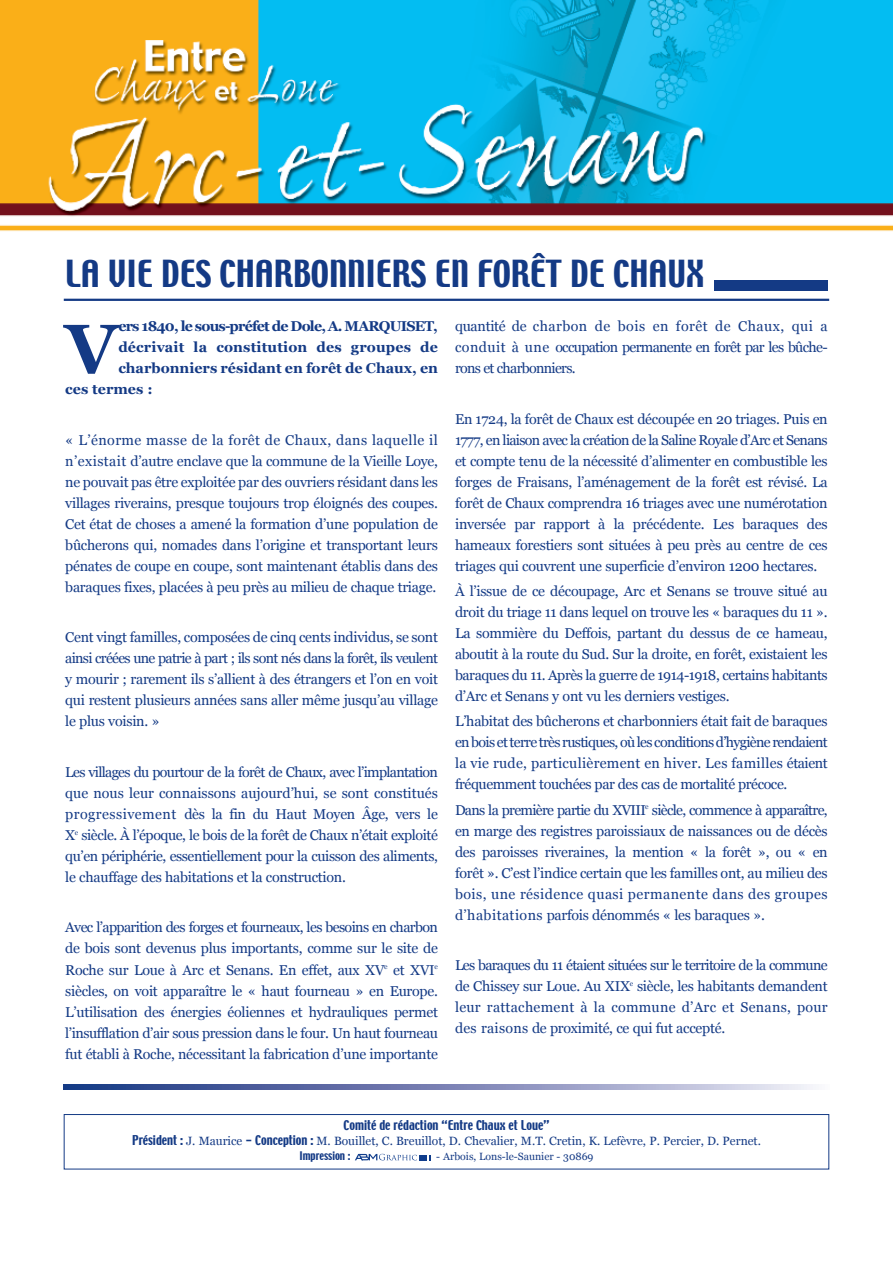
<style>
.page{position:relative;width:893px;height:1263px;background:#fff}
.page>*{position:absolute;margin:0;border:0;box-sizing:border-box;transform-origin:0 0}
.t1{font:700 69.75px "Georgia";color:#143a85}
.t2{font:33px "Techno";color:#143a85}
.t3{font:14.25px/21px "Georgia";letter-spacing:-.02em;color:#143a85;text-align:justify}
.t4{font:700 14.25px "Georgia";color:#143a85}
.t5{font:700 14.25px "Georgia";letter-spacing:-.055em;color:#143a85}
.t6{font:12px "Georgia";color:#143a85}
.t7{font:12px "Techno";color:#143a85}
.t8{font:10.5px "Georgia";color:#143a85}
.t9{font:10.5px "Techno";color:#143a85}
.s1{font-family:"Techno"}
</style>
<div class="page">
<img style="left:0;top:0;width:893px;height:1170px">
<div style="left:64px;top:1114px;width:765px;height:55px;border:1px solid #143a85"></div>
<svg style="left:354px;top:1153px;width:78px;height:9px"></svg>
<svg style="left:355px;top:1154px;width:76px;height:6px"></svg>
<div style="left:714px;top:280px;width:114px;height:10px;background:#143a85"></div>
<hr style="left:64px;top:299px;width:765px;height:2px;background:#143a85">
<div style="left:64px;top:319px;width:765px;height:744px;background:#fff"></div>
<svg style="left:64px;top:1084px;width:765px;height:6px;background:#7f8ab8"></svg>
<h2 class="t2" style="left:65px;top:254px;width:641px">LA VIE DES CHARBONNIERS EN FORÊT DE CHAUX</h2>
<h1 class="t1" style="left:65px;top:309px;width:55px">V</h1>
<p class="t5" style="left:118px;top:318px;width:321px">ers 1840, le sous-préfet de Dole, A. MARQUISET,</p>
<p class="t3" style="left:455px;top:316px;width:374px">quantité de charbon de bois en forêt de Chaux, qui a conduit à une occupation permanente en forêt par les bûche&shy;rons et charbonniers.</p>
<p class="t3" style="left:455px;top:408px;width:374px">En 1724, la forêt de Chaux est découpée en 20 triages. Puis en 1777, en liaison avec la création de la Saline Royale d’Arc et Senans et compte tenu de la nécessité d’alimenter en combustible les forges de Fraisans, l’aménagement de la forêt est révisé. La forêt de Chaux comprendra 16 triages avec une numérotation inversée par rapport à la précédente. Les baraques des hameaux forestiers sont situées à peu près au centre de ces triages qui couvrent une superficie d’environ 1200 hectares.</p>
<p class="t3" style="left:455px;top:581px;width:374px">À l’issue de ce découpage, Arc et Senans se trouve situé au droit du triage 11 dans lequel on trouve les « baraques du 11 ».<br>La sommière du Deffois, partant du dessus de ce hameau, aboutit à la route du Sud. Sur la droite, en forêt, existaient les baraques du 11. Après la guerre de 1914-1918, certains habitants d’Arc et Senans y ont vu les derniers vestiges.</p>
<p class="t3" style="left:455px;top:711px;width:374px">L’habitat des bûcherons et charbonniers était fait de baraques en bois et terre très rustiques, où les conditions d’hygiène rendaient la vie rude, particulièrement en hiver. Les familles étaient fréquemment touchées par des cas de mortalité précoce.</p>
<p class="t3" style="left:455px;top:799px;width:374px">Dans la première partie du XVIII<sup>e</sup> siècle, commence à apparaître, en marge des registres paroissiaux de naissances ou de décès des paroisses riveraines, la mention « la forêt », ou « en forêt ». C’est l’indice certain que les familles ont, au milieu des bois, une résidence quasi permanente dans des groupes d’habitations parfois dénommés « les baraques ».</p>
<p class="t3" style="left:455px;top:955px;width:374px">Les baraques du 11 étaient situées sur le territoire de la commune de Chissey sur Loue. Au XIX<sup>e</sup> siècle, les habitants demandent leur rattachement à la commune d’Arc et Senans, pour des raisons de proximité, ce qui fut accepté.</p>
<p class="t4" style="left:118px;top:339px;width:321px">décrivait la constitution des groupes de</p>
<p class="t4" style="left:118px;top:360px;width:321px">charbonniers résidant en forêt de Chaux, en</p>
<p class="t4" style="left:65px;top:381px;width:89px">ces termes :</p>
<p class="t3" style="left:65px;top:429px;width:374px">« L’énorme masse de la forêt de Chaux, dans laquelle il n’existait d’autre enclave que la commune de la Vieille Loye, ne pouvait pas être exploitée par des ouvriers résidant dans les villages riverains, presque toujours trop éloignés des coupes.<br>Cet état de choses a amené la formation d’une population de bûcherons qui, nomades dans l’origine et transportant leurs pénates de coupe en coupe, sont maintenant établis dans des baraques fixes, placées à peu près au milieu de chaque triage.</p>
<p class="t3" style="left:65px;top:627px;width:374px">Cent vingt familles, composées de cinq cents individus, se sont ainsi créées une patrie à part ; ils sont nés dans la forêt, ils veulent y mourir ; rarement ils s’allient à des étrangers et l’on en voit qui restent plusieurs années sans aller même jusqu’au village le plus voisin. »</p>
<p class="t3" style="left:65px;top:761px;width:374px">Les villages du pourtour de la forêt de Chaux, avec l’implantation que nous leur connaissons aujourd’hui, se sont constitués progressivement dès la fin du Haut Moyen Âge, vers le X<sup>e</sup> siècle. À l’époque, le bois de la forêt de Chaux n’était exploité qu’en périphérie, essentiellement pour la cuisson des aliments, le chauffage des habitations et la construction.</p>
<p class="t3" style="left:65px;top:917px;width:374px">Avec l’apparition des forges et fourneaux, les besoins en charbon de bois sont devenus plus importants, comme sur le site de Roche sur Loue à Arc et Senans. En effet, aux XV<sup>e</sup> et XVI<sup>e </sup>siècles, on voit apparaître le « haut fourneau » en Europe.<br>L’utilisation des énergies éoliennes et hydrauliques permet l’insufflation d’air sous pression dans le four. Un haut fourneau fut établi à Roche, nécessitant la fabrication d’une importante</p>
<p class="t7" style="left:344px;top:1118px;width:207px">Comité de rédaction “Entre Chaux et Loue”</p>
<p class="t6" style="left:132px;top:1134px;width:630px"><span class="s1">Président :</span> J. Maurice <span class="s1">- Conception :</span> M. Bouillet, C. Breuillot, D. Chevalier, M.T. Cretin, K. Lefèvre, P. Percier, D. Pernet.</p>
<p class="t9" style="left:299px;top:1150px;width:52px">Impression :</p>
<p class="t8" style="left:436px;top:1151px;width:159px">- Arbois, Lons-le-Saunier - 30869</p>
</div>
